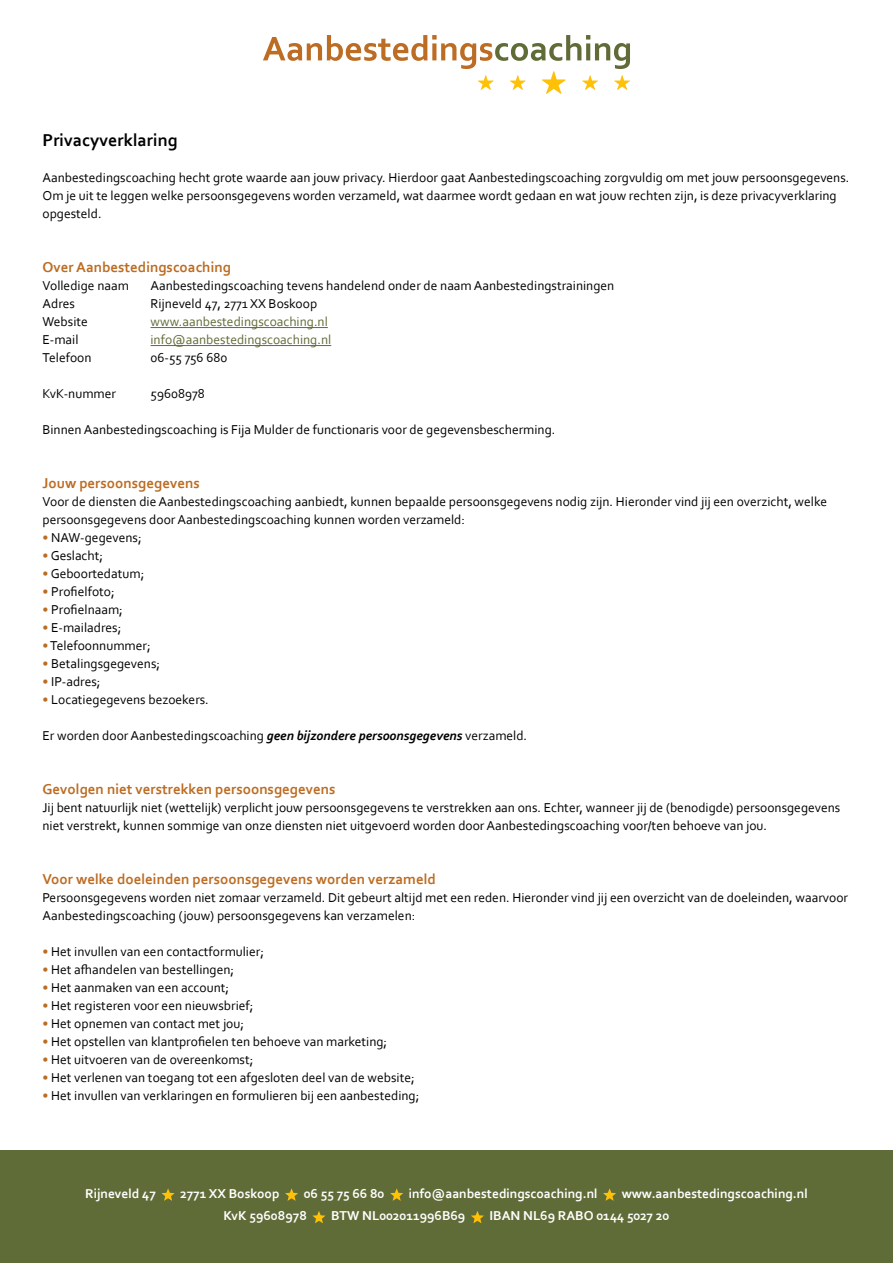
<style>
.page{position:relative;width:893px;height:1263px;background:#fff}
.page>*{position:absolute;margin:0;border:0;box-sizing:border-box;transform-origin:0 0}
.t1{font:700 18px "Corbel";color:#000}
.t2{font:700 15px "Corbel";color:#bc6c22}
.t3{font:13.5px/18px "Corbel";color:#000}
.t4{font:700 13.5px "Corbel";color:#fff}
.t5{font:13.5px "Corbel";color:#606c38}
.s1{color:#bc6c22}
.s2{font-weight:700;font-style:italic}
</style>
<div class="page">
<div style="left:0;top:1150px;width:893px;height:113px;background:#606c38"></div>
<svg style="left:162px;top:1188px;width:13px;height:13px"></svg>
<svg style="left:285px;top:1188px;width:13px;height:13px"></svg>
<svg style="left:390px;top:1188px;width:13px;height:13px"></svg>
<svg style="left:603px;top:1188px;width:13px;height:13px"></svg>
<svg style="left:312px;top:1211px;width:13px;height:12px"></svg>
<svg style="left:471px;top:1211px;width:13px;height:12px"></svg>
<svg style="left:263px;top:35px;width:367px;height:59px"></svg>
<hr style="left:151px;top:327px;width:177px;height:1px;background:#606c38">
<hr style="left:151px;top:345px;width:180px;height:1px;background:#606c38">
<h1 class="t1" style="left:43px;top:129px;width:137px">Privacyverklaring</h1>
<p class="t3" style="left:43px;top:168px;width:808px">Aanbestedingscoaching hecht grote waarde aan jouw privacy. Hierdoor gaat Aanbestedingscoaching zorgvuldig om met jouw persoonsgegevens.<br>Om je uit te leggen welke persoonsgegevens worden verzameld, wat daarmee wordt gedaan en wat jouw rechten zijn, is deze privacyverklaring opgesteld.</p>
<p class="t2" style="left:43px;top:258px;width:190px">Over Aanbestedingscoaching</p>
<p class="t3" style="left:43px;top:276px;width:88px">Volledige naam</p>
<p class="t3" style="left:151px;top:276px;width:465px">Aanbestedingscoaching tevens handelend onder de naam Aanbestedingstrainingen</p>
<p class="t3" style="left:43px;top:294px;width:34px">Adres</p>
<p class="t3" style="left:151px;top:294px;width:168px">Rijneveld 47, 2771 XX Boskoop</p>
<p class="t3" style="left:43px;top:312px;width:47px">Website</p>
<p class="t5" style="left:151px;top:313px;width:179px">www.aanbestedingscoaching.nl</p>
<p class="t3" style="left:43px;top:330px;width:38px">E-mail</p>
<p class="t5" style="left:151px;top:331px;width:182px">info@aanbestedingscoaching.nl</p>
<p class="t3" style="left:43px;top:348px;width:51px">Telefoon</p>
<p class="t3" style="left:151px;top:348px;width:78px">06-55 756 680</p>
<p class="t3" style="left:43px;top:384px;width:75px">KvK-nummer</p>
<p class="t3" style="left:151px;top:384px;width:56px">59608978</p>
<p class="t3" style="left:43px;top:420px;width:514px">Binnen Aanbestedingscoaching is Fija Mulder de functionaris voor de gegevensbescherming.</p>
<p class="t2" style="left:43px;top:474px;width:159px">Jouw persoonsgegevens</p>
<p class="t3" style="left:43px;top:492px;width:786px">Voor de diensten die Aanbestedingscoaching aanbiedt, kunnen bepaalde persoonsgegevens nodig zijn. Hieronder vind jij een overzicht, welke persoonsgegevens door Aanbestedingscoaching kunnen worden verzameld:</p>
<p class="t3" style="left:43px;top:528px;width:101px"><span class="s1">•</span> NAW-gegevens;</p>
<p class="t3" style="left:43px;top:546px;width:62px"><span class="s1">•</span> Geslacht;</p>
<p class="t3" style="left:43px;top:564px;width:103px"><span class="s1">•</span> Geboortedatum;</p>
<p class="t3" style="left:43px;top:582px;width:74px"><span class="s1">•</span> Profielfoto;</p>
<p class="t3" style="left:43px;top:600px;width:82px"><span class="s1">•</span> Profielnaam;</p>
<p class="t3" style="left:43px;top:618px;width:80px"><span class="s1">•</span> E-mailadres;</p>
<p class="t3" style="left:43px;top:636px;width:110px"><span class="s1">•</span> Telefoonnummer;</p>
<p class="t3" style="left:43px;top:654px;width:119px"><span class="s1">•</span> Betalingsgegevens;</p>
<p class="t3" style="left:43px;top:672px;width:60px"><span class="s1">•</span> IP-adres;</p>
<p class="t3" style="left:43px;top:690px;width:168px"><span class="s1">•</span> Locatiegegevens bezoekers.</p>
<p class="t3" style="left:43px;top:726px;width:486px">Er worden door Aanbestedingscoaching <span class="s2">geen bijzondere persoonsgegevens</span> verzameld.</p>
<p class="t2" style="left:43px;top:780px;width:294px">Gevolgen niet verstrekken persoonsgegevens</p>
<p class="t3" style="left:43px;top:798px;width:799px">Jij bent natuurlijk niet (wettelijk) verplicht jouw persoonsgegevens te verstrekken aan ons. Echter, wanneer jij de (benodigde) persoonsgegevens niet verstrekt, kunnen sommige van onze diensten niet uitgevoerd worden door Aanbestedingscoaching voor/ten behoeve van jou.</p>
<p class="t2" style="left:43px;top:870px;width:395px">Voor welke doeleinden persoonsgegevens worden verzameld</p>
<p class="t3" style="left:43px;top:888px;width:807px">Persoonsgegevens worden niet zomaar verzameld. Dit gebeurt altijd met een reden. Hieronder vind jij een overzicht van de doeleinden, waarvoor<br>Aanbestedingscoaching (jouw) persoonsgegevens kan verzamelen:</p>
<p class="t3" style="left:43px;top:942px;width:223px"><span class="s1">•</span> Het invullen van een contactformulier;</p>
<p class="t3" style="left:43px;top:960px;width:193px"><span class="s1">•</span> Het afhandelen van bestellingen;</p>
<p class="t3" style="left:43px;top:978px;width:188px"><span class="s1">•</span> Het aanmaken van een account;</p>
<p class="t3" style="left:43px;top:996px;width:212px"><span class="s1">•</span> Het registeren voor een nieuwsbrief;</p>
<p class="t3" style="left:43px;top:1014px;width:203px"><span class="s1">•</span> Het opnemen van contact met jou;</p>
<p class="t3" style="left:43px;top:1032px;width:346px"><span class="s1">•</span> Het opstellen van klantprofielen ten behoeve van marketing;</p>
<p class="t3" style="left:43px;top:1050px;width:212px"><span class="s1">•</span> Het uitvoeren van de overeenkomst;</p>
<p class="t3" style="left:43px;top:1068px;width:374px"><span class="s1">•</span> Het verlenen van toegang tot een afgesloten deel van de website;</p>
<p class="t3" style="left:43px;top:1086px;width:378px"><span class="s1">•</span> Het invullen van verklaringen en formulieren bij een aanbesteding;</p>
<p class="t4" style="left:85px;top:1185px;width:72px">Rijneveld 47</p>
<p class="t4" style="left:180px;top:1185px;width:101px">2771 XX Boskoop</p>
<p class="t4" style="left:304px;top:1185px;width:82px">06 55 75 66 80</p>
<p class="t4" style="left:409px;top:1185px;width:190px">info@aanbestedingscoaching.nl</p>
<p class="t4" style="left:622px;top:1185px;width:188px">www.aanbestedingscoaching.nl</p>
<p class="t4" style="left:224px;top:1207px;width:85px">KvK 59608978</p>
<p class="t4" style="left:331px;top:1207px;width:136px">BTW NL002011996B69</p>
<p class="t4" style="left:490px;top:1207px;width:181px">IBAN NL69 RABO 0144 5027 20</p>
</div>
